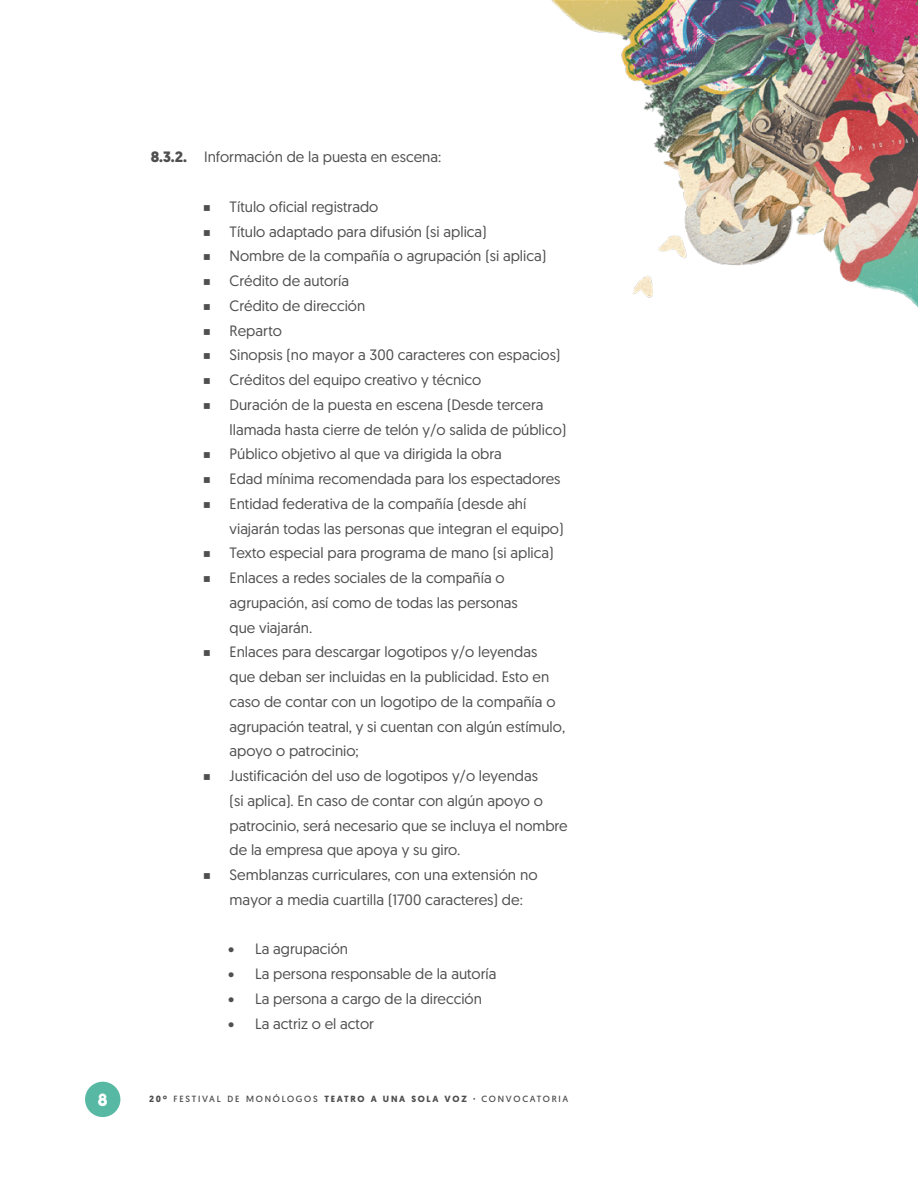
<style>
.page{position:relative;width:918px;height:1188px;background:#fff}
.page>*{position:absolute;margin:0;border:0;box-sizing:border-box;transform-origin:0 0}
.t1{font:15px/24.8px "Geomanist";color:#4f4f4f}
.t2{font:700 15px "Dazzle Unicase";color:#fff}
.t3{font:9px "Geomanist";letter-spacing:.19em;color:#4f4f4f}
.s1{font-weight:700}
.s2{font-family:"Montserrat";font-weight:900}
</style>
<div class="page">
<img style="left:85px;top:0;width:833px;height:1117px">
<div style="left:85px;top:1082px;width:35px;height:35px;background:#57b8a3;border-radius:50%"></div>
<p class="t1" style="left:151px;top:144px;width:292px"><span class="s1">8.3.2.</span> Información de la puesta en escena:</p>
<p class="t1" style="left:203px;top:194px;width:177px"><span class="s2">■</span> Título oficial registrado</p>
<p class="t1" style="left:203px;top:219px;width:286px"><span class="s2">■</span> Título adaptado para difusión (si aplica)</p>
<p class="t1" style="left:203px;top:243px;width:345px"><span class="s2">■</span> Nombre de la compañía o agrupación (si aplica)</p>
<p class="t1" style="left:203px;top:268px;width:148px"><span class="s2">■</span> Crédito de autoría</p>
<p class="t1" style="left:203px;top:293px;width:164px"><span class="s2">■</span> Crédito de dirección</p>
<p class="t1" style="left:203px;top:318px;width:81px"><span class="s2">■</span> Reparto</p>
<p class="t1" style="left:203px;top:342px;width:359px"><span class="s2">■</span> Sinopsis (no mayor a 300 caracteres con espacios)</p>
<p class="t1" style="left:203px;top:367px;width:280px"><span class="s2">■</span> Créditos del equipo creativo y técnico</p>
<p class="t1" style="left:230px;top:392px;width:338px;text-indent:-27px"><span class="s2">■</span> Duración de la puesta en escena (Desde tercera llamada hasta cierre de telón y/o salida de público)</p>
<p class="t1" style="left:203px;top:441px;width:301px"><span class="s2">■</span> Público objetivo al que va dirigida la obra</p>
<p class="t1" style="left:203px;top:466px;width:359px"><span class="s2">■</span> Edad mínima recomendada para los espectadores</p>
<p class="t1" style="left:230px;top:491px;width:335px;text-indent:-27px"><span class="s2">■</span> Entidad federativa de la compañía (desde ahí viajarán todas las personas que integran el equipo)</p>
<p class="t1" style="left:203px;top:540px;width:353px"><span class="s2">■</span> Texto especial para programa de mano (si aplica)</p>
<p class="t1" style="left:230px;top:565px;width:290px;text-indent:-27px"><span class="s2">■</span> Enlaces a redes sociales de la compañía o agrupación, así como de todas las personas que viajarán.</p>
<p class="t1" style="left:230px;top:639px;width:337px;text-indent:-27px"><span class="s2">■</span> Enlaces para descargar logotipos y/o leyendas que deban ser incluidas en la publicidad. Esto en caso de contar con un logotipo de la compañía o agrupación teatral, y si cuentan con algún estímulo, apoyo o patrocinio;</p>
<p class="t1" style="left:230px;top:763px;width:339px;text-indent:-27px"><span class="s2">■</span> Justificación del uso de logotipos y/o leyendas<br>(si aplica). En caso de contar con algún apoyo o patrocinio, será necesario que se incluya el nombre de la empresa que apoya y su giro.</p>
<p class="t1" style="left:230px;top:862px;width:310px;text-indent:-27px"><span class="s2">■</span> Semblanzas curriculares, con una extensión no mayor a media cuartilla (1700 caracteres) de:</p>
<p class="t1" style="left:228px;top:936px;width:122px"><span class="s2">•</span> La agrupación</p>
<p class="t1" style="left:228px;top:961px;width:270px"><span class="s2">•</span> La persona responsable de la autoría</p>
<p class="t1" style="left:228px;top:986px;width:255px"><span class="s2">•</span> La persona a cargo de la dirección</p>
<p class="t1" style="left:228px;top:1010px;width:147px"><span class="s2">•</span> La actriz o el actor</p>
<p class="t2" style="left:98px;top:1088px;width:11px">8</p>
<p class="t3" style="left:149px;top:1093px;width:421px"><span class="s1">20º</span> FESTIVAL DE MONÓLOGOS <span class="s1">TEATRO A UNA SOLA VOZ ·</span> CONVOCATORIA</p>
</div>
